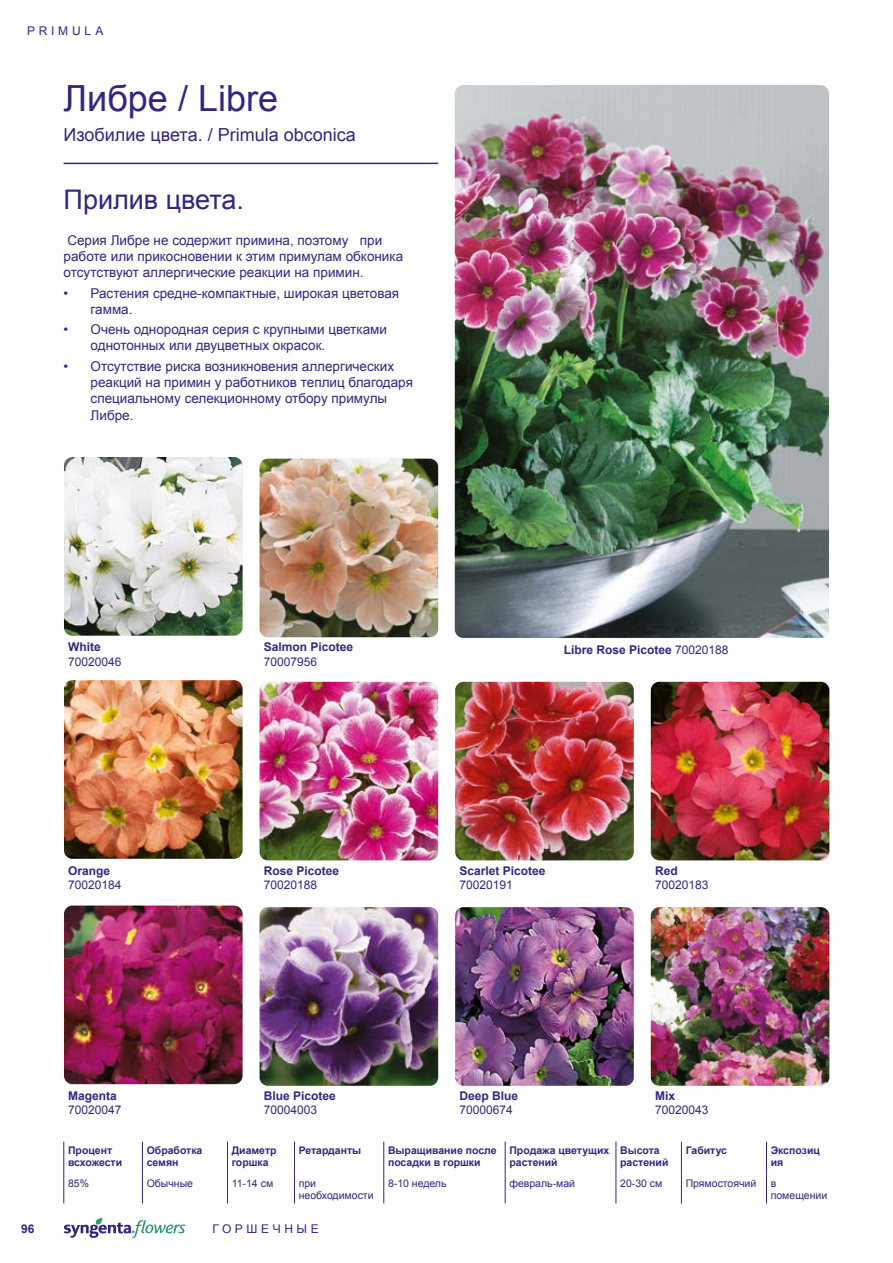
<style>
.page{position:relative;width:893px;height:1263px;background:#fff}
.page>*{position:absolute;margin:0;border:0;box-sizing:border-box;transform-origin:0 0}
.t1{font:36px "Arial";color:#312783}
.t2{font:27px "Arial";color:#312783}
.t3{font:18px "Arial";color:#312783}
.t4{font:13.5px/16.2px "Arial";color:#312783}
.t5{font:700 12px "Arial";color:#312783}
.t6{font:12px "Arial";color:#312783}
.t7{font:12px "Arial";letter-spacing:.3em;color:#312783}
.t8{font:12px "Arial";letter-spacing:.32em;color:#312783}
.t9{font:700 10.5px/12.6px "Arial";color:#312783}
.t10{font:10.5px/12.6px "Arial";color:#312783}
.s1{font-weight:400}
</style>
<div class="page">
<svg style="left:64px;top:1218px;width:121px;height:20px"></svg>
<hr style="left:64px;top:163px;width:374px;height:1px;background:#312783">
<img style="left:64px;top:905px;width:179px;height:179px">
<img style="left:260px;top:907px;width:178px;height:179px">
<img style="left:455px;top:907px;width:179px;height:179px">
<img style="left:651px;top:907px;width:178px;height:179px">
<img style="left:64px;top:680px;width:179px;height:179px">
<img style="left:260px;top:682px;width:178px;height:178px">
<img style="left:455px;top:682px;width:179px;height:178px">
<img style="left:651px;top:682px;width:178px;height:178px">
<img style="left:64px;top:457px;width:179px;height:179px">
<img style="left:260px;top:459px;width:178px;height:178px">
<img style="left:455px;top:85px;width:374px;height:553px">
<hr style="left:63px;top:1142px;width:1px;height:33px;background:#312783">
<hr style="left:142px;top:1142px;width:1px;height:33px;background:#312783">
<hr style="left:227px;top:1142px;width:1px;height:33px;background:#312783">
<hr style="left:294px;top:1142px;width:1px;height:33px;background:#312783">
<hr style="left:383px;top:1142px;width:1px;height:33px;background:#312783">
<hr style="left:505px;top:1142px;width:1px;height:33px;background:#312783">
<hr style="left:616px;top:1142px;width:1px;height:33px;background:#312783">
<svg style="left:63px;top:1175px;width:1px;height:28px"></svg>
<svg style="left:142px;top:1175px;width:1px;height:28px"></svg>
<svg style="left:227px;top:1175px;width:1px;height:28px"></svg>
<svg style="left:294px;top:1175px;width:1px;height:28px"></svg>
<svg style="left:383px;top:1175px;width:1px;height:28px"></svg>
<svg style="left:505px;top:1175px;width:1px;height:28px"></svg>
<svg style="left:616px;top:1175px;width:1px;height:28px"></svg>
<hr style="left:681px;top:1142px;width:1px;height:33px;background:#312783">
<hr style="left:766px;top:1142px;width:1px;height:33px;background:#312783">
<svg style="left:681px;top:1175px;width:1px;height:28px"></svg>
<svg style="left:766px;top:1175px;width:1px;height:28px"></svg>
<p class="t8" style="left:27px;top:23px;width:78px">PRIMULA</p>
<h1 class="t1" style="left:64px;top:75px;width:216px">Либре / Libre</h1>
<h3 class="t3" style="left:64px;top:123px;width:294px">Изобилие цвета. / Primula obconica</h3>
<h2 class="t2" style="left:64px;top:182px;width:182px">Прилив цвета.</h2>
<p class="t4" style="left:64px;top:232px;width:341px">Серия Либре не содержит примина, поэтому при работе или прикосновении к этим примулам обконика отсутствуют аллергические реакции на примин.</p>
<p class="t4" style="left:91px;top:285px;width:310px;text-indent:-27px">• Растения средне-компактные, широкая цветовая гамма.</p>
<p class="t4" style="left:91px;top:322px;width:298px;text-indent:-27px">• Очень однородная серия с крупными цветками однотонных или двуцветных окрасок.</p>
<p class="t4" style="left:91px;top:358px;width:324px;text-indent:-27px">• Отсутствие риска возникновения аллергических реакций на примин у работников теплиц благодаря специальному селекционному отбору примулы Либре.</p>
<p class="t5" style="left:68px;top:639px;width:34px">White</p>
<p class="t6" style="left:68px;top:654px;width:55px">70020046</p>
<p class="t5" style="left:264px;top:639px;width:91px">Salmon Picotee</p>
<p class="t6" style="left:264px;top:654px;width:55px">70007956</p>
<p class="t5" style="left:564px;top:641px;width:166px">Libre Rose Picotee <span class="s1">70020188</span></p>
<p class="t5" style="left:68px;top:862px;width:44px">Orange</p>
<p class="t6" style="left:68px;top:877px;width:55px">70020184</p>
<p class="t5" style="left:264px;top:862px;width:77px">Rose Picotee</p>
<p class="t6" style="left:264px;top:877px;width:55px">70020188</p>
<p class="t5" style="left:459px;top:862px;width:88px">Scarlet Picotee</p>
<p class="t6" style="left:459px;top:877px;width:55px">70020191</p>
<p class="t5" style="left:655px;top:862px;width:24px">Red</p>
<p class="t6" style="left:655px;top:877px;width:55px">70020183</p>
<p class="t5" style="left:68px;top:1088px;width:50px">Magenta</p>
<p class="t6" style="left:68px;top:1102px;width:55px">70020047</p>
<p class="t5" style="left:264px;top:1088px;width:74px">Blue Picotee</p>
<p class="t6" style="left:264px;top:1102px;width:55px">70004003</p>
<p class="t5" style="left:459px;top:1088px;width:60px">Deep Blue</p>
<p class="t6" style="left:459px;top:1102px;width:55px">70000674</p>
<p class="t5" style="left:655px;top:1088px;width:22px">Mix</p>
<p class="t6" style="left:655px;top:1102px;width:55px">70020043</p>
<p class="t9" style="left:68px;top:1144px;width:56px">Процент всхожести</p>
<p class="t9" style="left:147px;top:1144px;width:57px">Обработка семян</p>
<p class="t9" style="left:232px;top:1144px;width:46px">Диаметр горшка</p>
<p class="t9" style="left:299px;top:1144px;width:64px">Ретарданты</p>
<p class="t9" style="left:388px;top:1144px;width:110px">Выращивание после посадки в горшки</p>
<p class="t9" style="left:509px;top:1144px;width:101px">Продажа цветущих растений</p>
<p class="t9" style="left:620px;top:1144px;width:50px">Высота растений</p>
<p class="t9" style="left:686px;top:1144px;width:43px">Габитус</p>
<p class="t9" style="left:771px;top:1144px;width:51px">Экспозиц ия</p>
<p class="t10" style="left:68px;top:1177px;width:23px">85%</p>
<p class="t10" style="left:147px;top:1177px;width:48px">Обычные</p>
<p class="t10" style="left:232px;top:1177px;width:43px">11-14 см</p>
<p class="t10" style="left:299px;top:1177px;width:76px">при необходимости</p>
<p class="t10" style="left:388px;top:1177px;width:60px">8-10 недель</p>
<p class="t10" style="left:509px;top:1177px;width:67px">февраль-май</p>
<p class="t10" style="left:620px;top:1177px;width:44px">20-30 см</p>
<p class="t10" style="left:686px;top:1177px;width:72px">Прямостоячий</p>
<p class="t10" style="left:771px;top:1177px;width:58px">в помещении</p>
<p class="t5" style="left:21px;top:1221px;width:15px">96</p>
<p class="t7" style="left:213px;top:1221px;width:108px">ГОРШЕЧНЫЕ</p>
</div>
